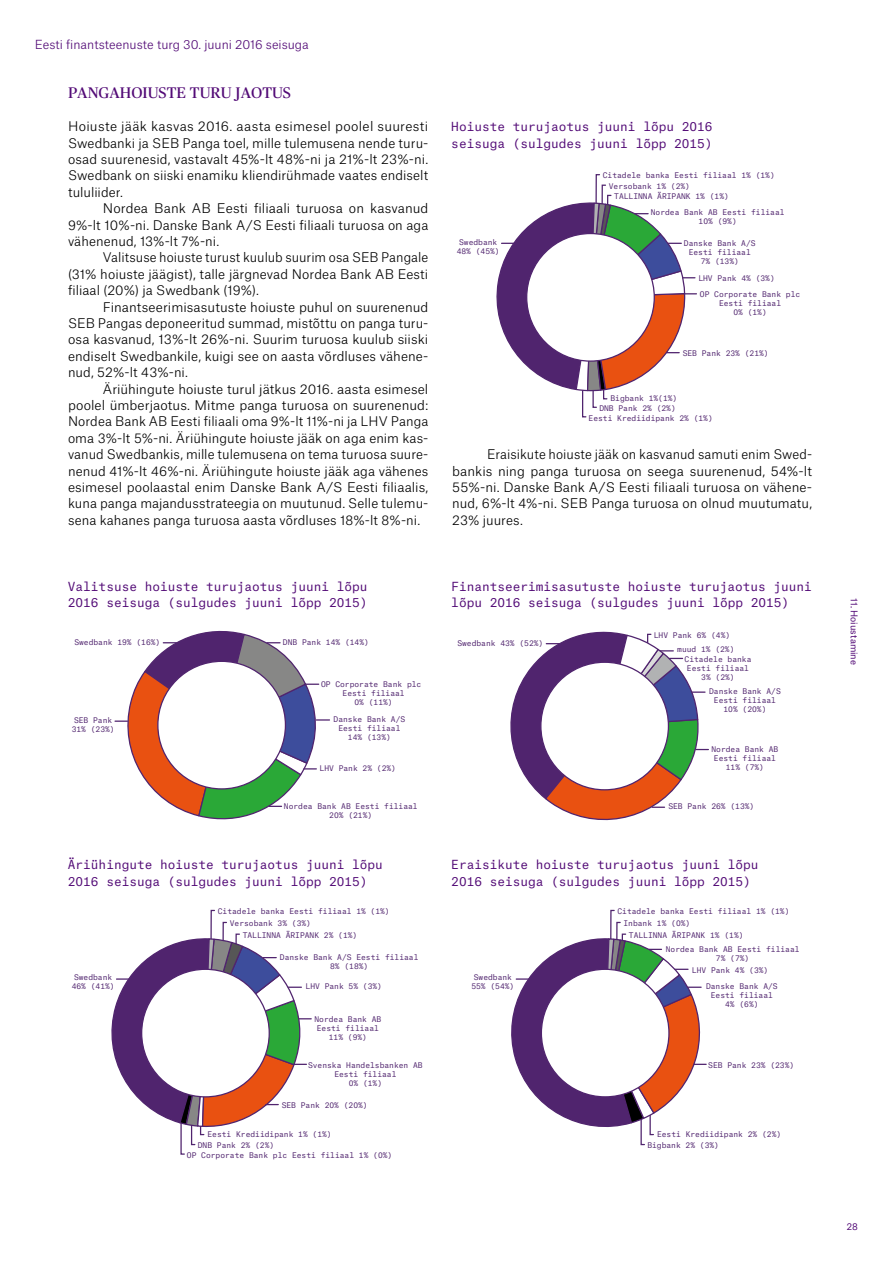
<style>
.page{position:relative;width:893px;height:1263px;background:#fff}
.page>*{position:absolute;margin:0;border:0;box-sizing:border-box;transform-origin:0 0}
.t1{font:18px "Publico Headline";color:#520a76}
.t2{font:300 12.75px/16.4px "Atlas Grotesk";letter-spacing:.005em;color:#000;text-align:justify}
.t3{font:12px/16.4px "Atlas Typewriter";color:#520a76}
.t4{font:300 12px "Atlas Grotesk";color:#520a76}
.t5{font:9px "Atlas Grotesk";color:#520a76}
.t6{font:9px "Atlas Typewriter";color:#520a76}
.t7{font:7.5px/9px "Atlas Typewriter";color:#50246e;text-align:center}
</style>
<div class="page">
<svg style="left:115px;top:631px;width:214px;height:188px"></svg>
<svg style="left:510px;top:631px;width:198px;height:189px"></svg>
<svg style="left:111px;top:909px;width:200px;height:246px"></svg>
<svg style="left:511px;top:909px;width:196px;height:237px"></svg>
<svg style="left:496px;top:174px;width:200px;height:244px"></svg>
<p class="t4" style="left:35px;top:35px;width:275px">Eesti finantsteenuste turg 30. juuni 2016 seisuga</p>
<h1 class="t1" style="left:68px;top:80px;width:225px">PANGAHOIUSTE TURU JAOTUS</h1>
<p class="t2" style="left:68px;top:117px;width:362px">Hoiuste jääk kasvas 2016. aasta esimesel poolel suuresti Swedbanki ja SEB Panga toel, mille tulemusena nende turu&shy;osad suurenesid, vastavalt 45%-lt 48%-ni ja 21%-lt 23%-ni.<br>Swedbank on siiski enamiku kliendirühmade vaates endiselt tululiider.</p>
<p class="t2" style="left:68px;top:199px;width:362px;text-indent:35px">Nordea Bank AB Eesti filiaali turuosa on kasvanud 9%-lt 10%-ni. Danske Bank A/S Eesti filiaali turuosa on aga vähenenud, 13%-lt 7%-ni.</p>
<p class="t2" style="left:68px;top:248px;width:362px;text-indent:35px">Valitsuse hoiuste turust kuulub suurim osa SEB Pangale (31% hoiuste jäägist), talle järgnevad Nordea Bank AB Eesti filiaal (20%) ja Swedbank (19%).</p>
<p class="t2" style="left:68px;top:297px;width:362px;text-indent:35px">Finantseerimisasutuste hoiuste puhul on suurenenud SEB Pangas deponeeritud summad, mistõttu on panga turu&shy;osa kasvanud, 13%-lt 26%-ni. Suurim turuosa kuulub siiski endiselt Swedbankile, kuigi see on aasta võrdluses vähene&shy;nud, 52%-lt 43%-ni.</p>
<p class="t2" style="left:68px;top:379px;width:362px;text-indent:35px">Äriühingute hoiuste turul jätkus 2016. aasta esimesel poolel ümberjaotus. Mitme panga turuosa on suurenenud:<br>Nordea Bank AB Eesti filiaali oma 9%-lt 11%-ni ja LHV Panga oma 3%-lt 5%-ni. Äriühingute hoiuste jääk on aga enim kas&shy;vanud Swedbankis, mille tulemusena on tema turuosa suure&shy;nenud 41%-lt 46%-ni. Äriühingute hoiuste jääk aga vähenes esimesel poolaastal enim Danske Bank A/S Eesti filiaalis, kuna panga majandusstrateegia on muutunud. Selle tulemu&shy;sena kahanes panga turuosa aasta võrdluses 18%-lt 8%-ni.</p>
<p class="t3" style="left:68px;top:576px;width:301px">Valitsuse hoiuste turujaotus juuni lõpu<br>2016 seisuga (sulgudes juuni lõpp 2015)</p>
<p class="t7" style="left:74px;top:636px;width:87px">Swedbank 19% (16%)</p>
<p class="t7" style="left:72px;top:715px;width:44px">SEB Pank<br>31% (23%)</p>
<p class="t7" style="left:283px;top:636px;width:87px">DNB Pank 14% (14%)</p>
<p class="t7" style="left:321px;top:678px;width:102px">OP Corporate Bank plc</p>
<p class="t7" style="left:343px;top:687px;width:64px">Eesti filiaal</p>
<p class="t7" style="left:355px;top:696px;width:40px">0% (11%)</p>
<p class="t7" style="left:334px;top:714px;width:73px">Danske Bank A/S<br>Eesti filiaal<br>14% (13%)</p>
<p class="t7" style="left:320px;top:763px;width:78px">LHV Pank 2% (2%)</p>
<p class="t7" style="left:284px;top:800px;width:135px">Nordea Bank AB Eesti filiaal<br>20% (21%)</p>
<p class="t3" style="left:68px;top:855px;width:316px">Äriühingute hoiuste turujaotus juuni lõpu<br>2016 seisuga (sulgudes juuni lõpp 2015)</p>
<p class="t7" style="left:72px;top:972px;width:44px">Swedbank<br>46% (41%)</p>
<p class="t7" style="left:218px;top:906px;width:173px">Citadele banka Eesti filiaal 1% (1%)</p>
<p class="t7" style="left:280px;top:951px;width:140px">Danske Bank A/S Eesti filiaal<br>8% (18%)</p>
<p class="t7" style="left:230px;top:918px;width:83px">Versobank 3% (3%)</p>
<p class="t7" style="left:243px;top:930px;width:116px">TALLINNA ÄRIPANK 2% (1%)</p>
<p class="t7" style="left:306px;top:980px;width:78px">LHV Pank 5% (3%)</p>
<p class="t7" style="left:314px;top:1013px;width:68px">Nordea Bank AB<br>Eesti filiaal<br>11% (9%)</p>
<p class="t7" style="left:308px;top:1059px;width:116px">Svenska Handelsbanken AB<br>Eesti filiaal<br>0% (1%)</p>
<p class="t7" style="left:282px;top:1100px;width:87px">SEB Pank 20% (20%)</p>
<p class="t7" style="left:207px;top:1129px;width:126px">Eesti Krediidipank 1% (1%)</p>
<p class="t7" style="left:198px;top:1139px;width:78px">DNB Pank 2% (2%)</p>
<p class="t7" style="left:187px;top:1150px;width:207px">OP Corporate Bank plc Eesti filiaal 1% (0%)</p>
<p class="t3" style="left:451px;top:117px;width:263px">Hoiuste turujaotus juuni lõpu 2016 seisuga (sulgudes juuni lõpp 2015)</p>
<p class="t7" style="left:609px;top:180px;width:83px">Versobank 1% (2%)</p>
<p class="t7" style="left:603px;top:170px;width:173px">Citadele banka Eesti filiaal 1% (1%)</p>
<p class="t7" style="left:614px;top:191px;width:116px">TALLINNA ÄRIPANK 1% (1%)</p>
<p class="t7" style="left:457px;top:236px;width:44px">Swedbank<br>48% (45%)</p>
<p class="t7" style="left:651px;top:207px;width:135px">Nordea Bank AB Eesti filiaal<br>10% (9%)</p>
<p class="t7" style="left:684px;top:238px;width:73px">Danske Bank A/S<br>Eesti filiaal<br>7% (13%)</p>
<p class="t7" style="left:698px;top:270px;width:103px;line-height:16px;text-align:left">LHV Pank 4% (3%)<br>OP Corporate Bank plc</p>
<p class="t7" style="left:719px;top:298px;width:64px">Eesti filiaal<br>0% (1%)</p>
<p class="t7" style="left:683px;top:348px;width:87px">SEB Pank 23% (21%)</p>
<p class="t7" style="left:610px;top:393px;width:68px">Bigbank 1%(1%)</p>
<p class="t7" style="left:589px;top:402px;width:126px;line-height:10.5px;text-align:left;text-indent:11px">DNB Pank 2% (2%)<br>Eesti Krediidipank 2% (1%)</p>
<p class="t2" style="left:452px;top:445px;width:361px;text-indent:35px">Eraisikute hoiuste jääk on kasvanud samuti enim Swed&shy;bankis ning panga turuosa on seega suurenenud, 54%-lt 55%-ni. Danske Bank A/S Eesti filiaali turuosa on vähene&shy;nud, 6%-lt 4%-ni. SEB Panga turuosa on olnud muutumatu, 23% juures.</p>
<p class="t3" style="left:451px;top:576px;width:362px">Finantseerimisasutuste hoiuste turujaotus juuni lõpu 2016 seisuga (sulgudes juuni lõpp 2015)</p>
<p class="t7" style="left:457px;top:637px;width:87px">Swedbank 43% (52%)</p>
<p class="t7" style="left:654px;top:629px;width:78px">LHV Pank 6% (4%)</p>
<p class="t7" style="left:685px;top:643px;width:68px;line-height:10.5px;text-align:left;text-indent:-7px">muud 1% (2%)<br>Citadele banka</p>
<p class="t7" style="left:687px;top:663px;width:64px">Eesti filiaal<br>3% (2%)</p>
<p class="t7" style="left:709px;top:686px;width:73px">Danske Bank A/S<br>Eesti filiaal<br>10% (20%)</p>
<p class="t7" style="left:711px;top:743px;width:68px">Nordea Bank AB<br>Eesti filiaal<br>11% (7%)</p>
<p class="t7" style="left:668px;top:801px;width:87px">SEB Pank 26% (13%)</p>
<p class="t3" style="left:451px;top:855px;width:309px">Eraisikute hoiuste turujaotus juuni lõpu<br>2016 seisuga (sulgudes juuni lõpp 2015)</p>
<p class="t7" style="left:617px;top:906px;width:173px">Citadele banka Eesti filiaal 1% (1%)</p>
<p class="t7" style="left:471px;top:972px;width:44px">Swedbank<br>55% (54%)</p>
<p class="t7" style="left:623px;top:918px;width:68px">Inbank 1% (0%)</p>
<p class="t7" style="left:629px;top:930px;width:116px">TALLINNA ÄRIPANK 1% (1%)</p>
<p class="t7" style="left:692px;top:965px;width:78px">LHV Pank 4% (3%)</p>
<p class="t7" style="left:666px;top:944px;width:135px">Nordea Bank AB Eesti filiaal<br>7% (7%)</p>
<p class="t7" style="left:706px;top:981px;width:73px">Danske Bank A/S<br>Eesti filiaal<br>4% (6%)</p>
<p class="t7" style="left:708px;top:1059px;width:87px">SEB Pank 23% (23%)</p>
<p class="t7" style="left:657px;top:1129px;width:126px">Eesti Krediidipank 2% (2%)</p>
<p class="t7" style="left:647px;top:1139px;width:73px">Bigbank 2% (3%)</p>
<p class="t5" style="left:861px;top:598px;width:68px;rotate:90deg">11. Hoiustamine</p>
<p class="t6" style="left:846px;top:1219px;width:13px">28</p>
</div>
